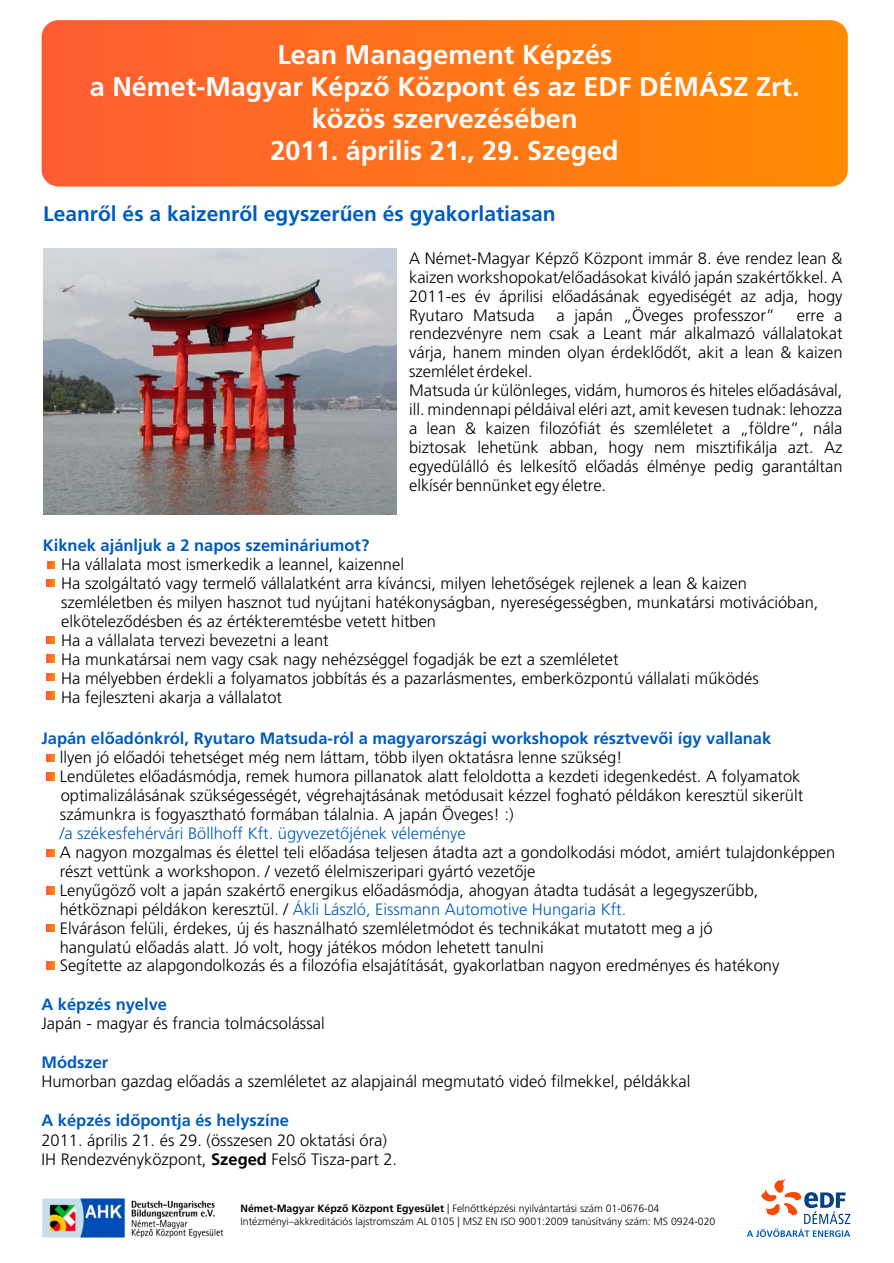
<style>
.page{position:relative;width:894px;height:1263px;background:#fff}
.page>*{position:absolute;margin:0;border:0;box-sizing:border-box;transform-origin:0 0}
.t1{font:300 27px/32px "Frutiger CE45";color:#fff;text-align:center}
.t2{font:300 21px "Frutiger CE45";color:#005cbf}
.t3{font:300 16.5px/18.9px "Frutiger CE45";color:#000}
.t4{font:300 16.5px "Frutiger CE45";color:#005cbf}
.t5{font:300 16.5px "Frutiger CE45";color:#005cbf}
.t6{font:300 10.5px/12.3px "Frutiger CE45";color:#000}
.s1{color:#000}
.s2{font-style:inherit}
</style>
<div class="page">
<div style="left:42px;top:20px;width:806px;height:167px;background:linear-gradient(to right,#ff5c33,#ff8c01);border-radius:17px"></div>
<img style="left:43px;top:249px;width:354px;height:266px">
<svg style="left:747px;top:1179px;width:103px;height:58px"></svg>
<svg style="left:47px;top:561px;width:8px;height:8px"></svg>
<svg style="left:47px;top:579px;width:7px;height:8px"></svg>
<svg style="left:47px;top:637px;width:7px;height:7px"></svg>
<svg style="left:47px;top:655px;width:7px;height:7px"></svg>
<svg style="left:47px;top:673px;width:7px;height:8px"></svg>
<svg style="left:47px;top:692px;width:7px;height:7px"></svg>
<svg style="left:47px;top:754px;width:7px;height:8px"></svg>
<svg style="left:47px;top:773px;width:7px;height:7px"></svg>
<svg style="left:47px;top:850px;width:7px;height:7px"></svg>
<svg style="left:47px;top:887px;width:7px;height:7px"></svg>
<svg style="left:47px;top:924px;width:7px;height:8px"></svg>
<svg style="left:47px;top:962px;width:7px;height:7px"></svg>
<img style="left:43px;top:1198px;width:181px;height:39px">
<h1 class="t1" style="left:90px;top:40px;width:711px">Lean Management Képzés<br>a Német-Magyar Képzõ Központ és az EDF DÉMÁSZ Zrt. közös szervezésében<br>2011. április 21., 29. Szeged</h1>
<p class="t2" style="left:43px;top:205px;width:514px">Leanrõl és a kaizenrõl egyszerûen és gyakorlatiasan</p>
<p class="t3" style="left:409px;top:250px;width:435px;text-align:justify">A Német-Magyar Képzõ Központ immár 8. éve rendez lean &amp; kaizen workshopokat/elõadásokat kiváló japán szakértõkkel. A 2011-es év áprilisi elõadásának egyediségét az adja, hogy Ryutaro Matsuda</p>
<p class="t3" style="left:556px;top:307px;width:220px">a japán „Öveges professzor”</p>
<p class="t3" style="left:409px;top:307px;width:435px;text-indent:388px">erre a rendezvényre nem csak a Leant már alkalmazó vállalatokat várja, hanem minden olyan érdeklõdõt, akit a lean &amp; kaizen szemlélet érdekel.<br>Matsuda úr különleges, vidám, humoros és hiteles elõadásával, ill. mindennapi példáival eléri azt, amit kevesen tudnak: lehozza a lean &amp; kaizen filozófiát és szemléletet a „földre”, nála biztosak lehetünk abban, hogy nem misztifikálja azt. Az egyedülálló és lelkesítõ elõadás élménye pedig garantáltan elkísér bennünket egy életre.</p>
<p class="t4" style="left:43px;top:539px;width:328px">Kiknek ajánljuk a 2 napos szemináriumot?</p>
<p class="t3" style="left:61px;top:556px;width:759px">Ha vállalata most ismerkedik a leannel, kaizennel<br>Ha szolgáltató vagy termelõ vállalatként arra kíváncsi, milyen lehetõségek rejlenek a lean &amp; kaizen szemléletben és milyen hasznot tud nyújtani hatékonyságban, nyereségességben, munkatársi motivációban, elkötelezõdésben és az értékteremtésbe vetett hitben<br>Ha a vállalata tervezi bevezetni a leant<br>Ha munkatársai nem vagy csak nagy nehézséggel fogadják be ezt a szemléletet<br>Ha mélyebben érdekli a folyamatos jobbítás és a pazarlásmentes, emberközpontú vállalati mûködés<br>Ha fejleszteni akarja a vállalatot</p>
<p class="t4" style="left:41px;top:732px;width:731px">Japán elõadónkról, Ryutaro Matsuda-ról a magyarországi workshopok résztvevõi így vallanak</p>
<p class="t3" style="left:60px;top:750px;width:745px">llyen jó elõadói tehetséget még nem láttam, több ilyen oktatásra lenne szükség!<br>Lendületes elõadásmódja, remek humora pillanatok alatt feloldotta a kezdeti idegenkedést. A folyamatok optimalizálásának szükségességét, végrehajtásának metódusait kézzel fogható példákon keresztül sikerült számunkra is fogyasztható formában tálalnia. A japán Öveges! :)</p>
<p class="t3" style="left:60px;top:844px;width:777px">A nagyon mozgalmas és élettel teli elõadása teljesen átadta azt a gondolkodási módot, amiért tulajdonképpen részt vettünk a workshopon. / vezetõ élelmiszeripari gyártó vezetõje<br>Lenyûgözõ volt a japán szakértõ energikus elõadásmódja, ahogyan átadta tudását a legegyszerûbb,</p>
<p class="t3" style="left:60px;top:920px;width:721px">Elváráson felüli, érdekes, új és használható szemléletmódot és technikákat mutatott meg a jó hangulatú elõadás alatt. Jó volt, hogy játékos módon lehetett tanulni<br>Segítette az alapgondolkozás és a filozófia elsajátítását, gyakorlatban nagyon eredményes és hatékony</p>
<p class="t5" style="left:60px;top:827px;width:408px">/a székesfehérvári Böllhoff Kft. ügyvezetõjének véleménye</p>
<p class="t5" style="left:60px;top:902px;width:568px"><span class="s1">hétköznapi példákon keresztül. /</span> Ákli László, Eissmann Automotive Hungaria Kft.</p>
<p class="t4" style="left:41px;top:998px;width:127px">A képzés nyelve</p>
<p class="t3" style="left:41px;top:1016px;width:285px">Japán - magyar és francia tolmácsolással</p>
<p class="t4" style="left:41px;top:1056px;width:68px">Módszer</p>
<p class="t3" style="left:41px;top:1074px;width:651px">Humorban gazdag elõadás a szemléletet az alapjainál megmutató videó filmekkel, példákkal</p>
<p class="t4" style="left:41px;top:1114px;width:249px">A képzés idõpontja és helyszíne</p>
<p class="t3" style="left:41px;top:1131px;width:357px">2011. április 21. és 29. (összesen 20 oktatási óra)<br>IH Rendezvényközpont, <span class="s2">Szeged</span> Felsõ Tisza-part 2.</p>
<p class="t6" style="left:241px;top:1203px;width:476px"><span class="s2">Német-Magyar Képzõ Központ Egyesület</span> | Felnõttképzési nyilvántartási szám 01-0676-04<br>Intézményi–akkreditációs lajstromszám AL 0105 | MSZ EN ISO 9001:2009 tanúsítvány szám: MS 0924-020</p>
</div>
